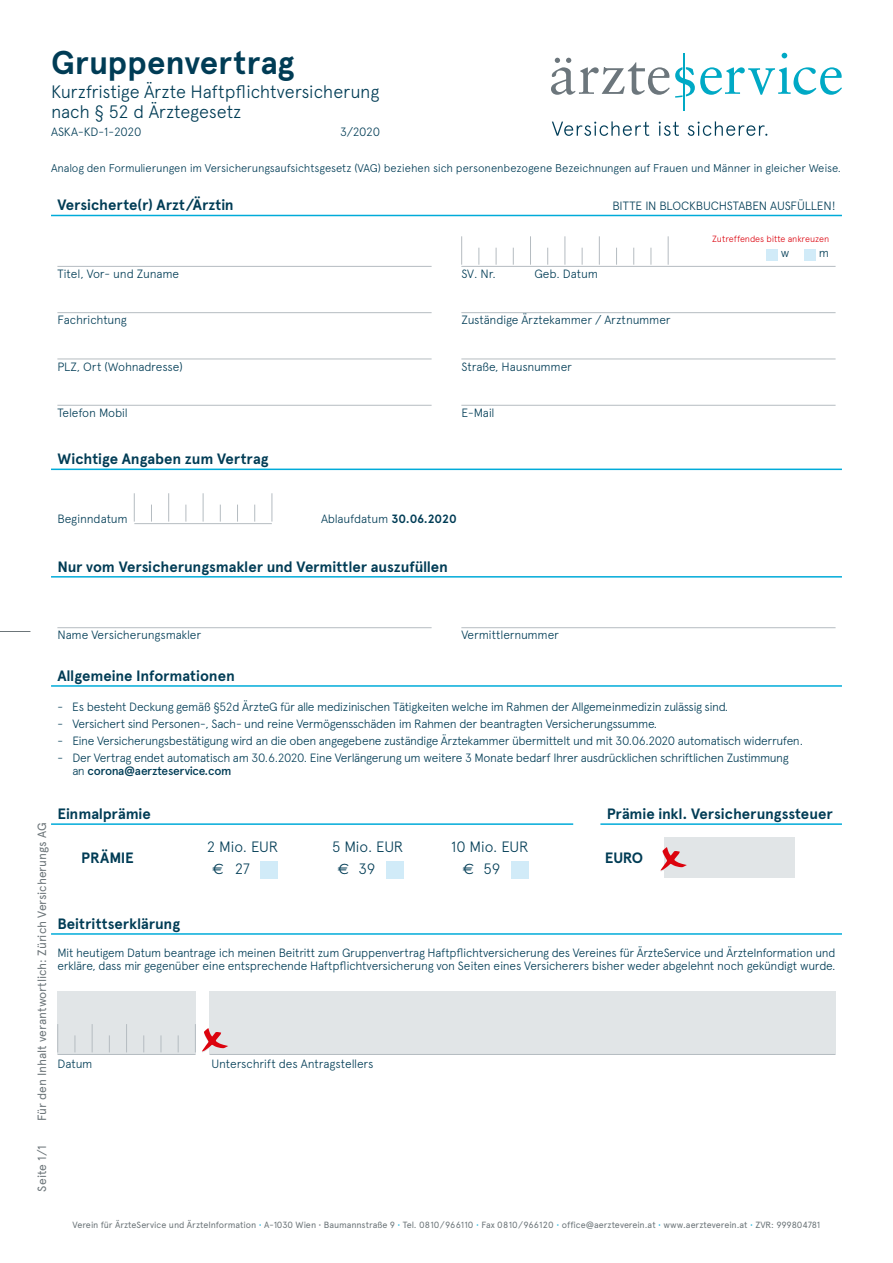
<style>
.page{position:relative;width:893px;height:1263px;background:#fff}
.page>*{position:absolute;margin:0;border:0;box-sizing:border-box;transform-origin:0 0}
.t1{font:700 33px "Apercu";color:#003c55}
.t2{font:300 18px/19.5px "Apercu";letter-spacing:-.015em;color:#003c55}
.t3{font:700 15px "Apercu";letter-spacing:-.005em;color:#003c55}
.t4{font:300 15px "Apercu";letter-spacing:-.025em;color:#003c55}
.t5{font:300 12px/12.9px "Apercu";letter-spacing:-.025em;color:#003c55}
.t6{font:12px "Apercu";letter-spacing:-.01em;color:#6c7579}
.t7{font:300 12px "Apercu";letter-spacing:-.005em;color:#003c55}
.t8{font:300 11.25px "Apercu";letter-spacing:-.01em;color:#003c55}
.t9{font:9px "Apercu";letter-spacing:-.005em;color:#6c7579}
.t10{font:300 9px "Apercu";letter-spacing:-.01em;color:#dc030e}
.s1{font-weight:700}
.s2{font-weight:500}
.s3{font-family:"Euro Sans";font-weight:400}
.s4{color:#00abd9}
</style>
<div class="page">
<hr style="left:0;top:631px;width:30px;height:1px;background:#6c7579">
<hr style="left:683px;top:54px;width:2px;height:57px;background:#00a9c5">
<svg style="left:551px;top:53px;width:291px;height:45px"></svg>
<svg style="left:552px;top:121px;width:97px;height:15px"></svg>
<svg style="left:659px;top:121px;width:20px;height:15px"></svg>
<svg style="left:688px;top:121px;width:79px;height:15px"></svg>
<hr style="left:51px;top:215px;width:791px;height:1px;background:#00abd9">
<hr style="left:57px;top:266px;width:375px;height:1px;background:#b5bcc1">
<hr style="left:57px;top:312px;width:375px;height:1px;background:#b5bcc1">
<hr style="left:57px;top:359px;width:375px;height:1px;background:#b5bcc1">
<hr style="left:57px;top:405px;width:375px;height:1px;background:#b5bcc1">
<hr style="left:461px;top:266px;width:375px;height:1px;background:#b5bcc1">
<hr style="left:461px;top:312px;width:375px;height:1px;background:#b5bcc1">
<hr style="left:461px;top:359px;width:375px;height:1px;background:#b5bcc1">
<hr style="left:461px;top:405px;width:375px;height:1px;background:#b5bcc1">
<svg style="left:513px;top:248px;width:1px;height:17px"></svg>
<svg style="left:479px;top:248px;width:1px;height:17px"></svg>
<svg style="left:461px;top:236px;width:1px;height:29px"></svg>
<svg style="left:496px;top:248px;width:1px;height:17px"></svg>
<svg style="left:530px;top:236px;width:1px;height:29px"></svg>
<svg style="left:651px;top:248px;width:1px;height:17px"></svg>
<svg style="left:633px;top:248px;width:1px;height:17px"></svg>
<svg style="left:616px;top:248px;width:1px;height:17px"></svg>
<svg style="left:582px;top:248px;width:1px;height:17px"></svg>
<svg style="left:547px;top:248px;width:1px;height:17px"></svg>
<svg style="left:565px;top:236px;width:1px;height:29px"></svg>
<svg style="left:599px;top:236px;width:1px;height:29px"></svg>
<svg style="left:668px;top:236px;width:1px;height:29px"></svg>
<div style="left:766px;top:249px;width:12px;height:11px;background:#d1ebf8"></div>
<div style="left:805px;top:249px;width:11px;height:11px;background:#d1ebf8"></div>
<hr style="left:51px;top:576px;width:791px;height:2px;background:#00abd9">
<hr style="left:57px;top:627px;width:375px;height:1px;background:#b5bcc1">
<hr style="left:461px;top:627px;width:375px;height:1px;background:#b5bcc1">
<hr style="left:51px;top:685px;width:791px;height:2px;background:#00abd9">
<hr style="left:51px;top:469px;width:791px;height:1px;background:#00abd9">
<svg style="left:254px;top:505px;width:1px;height:17px"></svg>
<svg style="left:237px;top:505px;width:1px;height:17px"></svg>
<svg style="left:220px;top:505px;width:1px;height:17px"></svg>
<svg style="left:186px;top:505px;width:1px;height:17px"></svg>
<svg style="left:151px;top:505px;width:1px;height:17px"></svg>
<svg style="left:134px;top:493px;width:1px;height:29px"></svg>
<svg style="left:168px;top:493px;width:1px;height:29px"></svg>
<svg style="left:203px;top:493px;width:1px;height:29px"></svg>
<svg style="left:272px;top:493px;width:1px;height:29px"></svg>
<hr style="left:134px;top:523px;width:138px;height:1px;background:#b5bcc1">
<hr style="left:51px;top:823px;width:522px;height:2px;background:#00abd9">
<div style="left:260px;top:861px;width:18px;height:18px;background:#d1ebf8"></div>
<div style="left:386px;top:861px;width:17px;height:18px;background:#d1ebf8"></div>
<div style="left:511px;top:861px;width:18px;height:18px;background:#d1ebf8"></div>
<hr style="left:600px;top:823px;width:242px;height:2px;background:#00abd9">
<div style="left:664px;top:838px;width:130px;height:40px;background:#e1e5e7"></div>
<svg style="left:660px;top:847px;width:27px;height:24px"></svg>
<hr style="left:51px;top:933px;width:791px;height:2px;background:#00abd9">
<div style="left:57px;top:991px;width:139px;height:64px;background:#e1e5e7"></div>
<svg style="left:178px;top:1035px;width:1px;height:17px"></svg>
<svg style="left:161px;top:1035px;width:1px;height:17px"></svg>
<svg style="left:144px;top:1036px;width:1px;height:16px"></svg>
<svg style="left:109px;top:1035px;width:1px;height:17px"></svg>
<svg style="left:75px;top:1035px;width:1px;height:17px"></svg>
<svg style="left:57px;top:1024px;width:1px;height:28px"></svg>
<svg style="left:92px;top:1024px;width:1px;height:28px"></svg>
<svg style="left:126px;top:1024px;width:1px;height:28px"></svg>
<svg style="left:195px;top:1024px;width:1px;height:28px"></svg>
<hr style="left:58px;top:1054px;width:137px;height:1px;background:#b5bcc1">
<div style="left:209px;top:991px;width:627px;height:64px;background:#e1e5e7"></div>
<svg style="left:202px;top:1028px;width:26px;height:24px"></svg>
<hr style="left:210px;top:1054px;width:625px;height:1px;background:#b5bcc1">
<h1 class="t1" style="left:51px;top:43px;width:245px">Gruppenvertrag</h1>
<h2 class="t2" style="left:51px;top:82px;width:330px">Kurzfristige Ärzte Haftpflichtversicherung nach § 52 d Ärztegesetz</h2>
<p class="t5" style="left:51px;top:125px;width:92px">ASKA-KD-1-2020</p>
<p class="t5" style="left:340px;top:125px;width:41px">3/2020</p>
<p class="t8" style="left:51px;top:161px;width:792px">Analog den Formulierungen im Versicherungsaufsichtsgesetz (VAG) beziehen sich personenbezogene Bezeichnungen auf Frauen und Männer in gleicher Weise.</p>
<p class="t3" style="left:57px;top:196px;width:178px">Versicherte(r) Arzt/Ärztin</p>
<p class="t5" style="left:612px;top:200px;width:225px">BITTE IN BLOCKBUCHSTABEN AUSFÜLLEN!</p>
<p class="t5" style="left:57px;top:267px;width:123px">Titel, Vor- und Zuname</p>
<p class="t5" style="left:57px;top:314px;width:71px">Fachrichtung</p>
<p class="t5" style="left:57px;top:360px;width:127px">PLZ, Ort (Wohnadresse)</p>
<p class="t5" style="left:57px;top:406px;width:72px">Telefon Mobil</p>
<p class="t3" style="left:57px;top:450px;width:213px">Wichtige Angaben zum Vertrag</p>
<p class="t5" style="left:461px;top:267px;width:36px">SV. Nr.</p>
<p class="t7" style="left:534px;top:267px;width:65px">Geb. Datum</p>
<p class="t5" style="left:461px;top:314px;width:211px">Zuständige Ärztekammer / Arztnummer</p>
<p class="t5" style="left:461px;top:360px;width:112px">Straße, Hausnummer</p>
<p class="t5" style="left:461px;top:406px;width:35px">E-Mail</p>
<p class="t5" style="left:57px;top:513px;width:72px">Beginndatum</p>
<p class="t5" style="left:321px;top:513px;width:137px">Ablaufdatum <span class="s1">30.06.2020</span></p>
<p class="t3" style="left:57px;top:557px;width:392px">Nur vom Versicherungsmakler und Vermittler auszufüllen</p>
<p class="t10" style="left:712px;top:234px;width:118px">Zutreffendes bitte ankreuzen</p>
<p class="t5" style="left:781px;top:246px;width:10px">w</p>
<p class="t5" style="left:819px;top:246px;width:12px">m</p>
<p class="t5" style="left:57px;top:629px;width:145px">Name Versicherungsmakler</p>
<p class="t5" style="left:461px;top:629px;width:99px">Vermittlernummer</p>
<p class="t3" style="left:57px;top:667px;width:179px">Allgemeine Informationen</p>
<p class="t5" style="left:57px;top:700px;width:672px">- Es besteht Deckung gemäß §52d ÄrzteG für alle medizinischen Tätigkeiten welche im Rahmen der Allgemeinmedizin zulässig sind.</p>
<p class="t5" style="left:57px;top:717px;width:601px">- Versichert sind Personen-, Sach- und reine Vermögensschäden im Rahmen der beantragten Versicherungssumme.</p>
<p class="t5" style="left:57px;top:734px;width:747px">- Eine Versicherungsbestätigung wird an die oben angegebene zuständige Ärztekammer übermittelt und mit 30.06.2020 automatisch widerrufen.</p>
<p class="t5" style="left:72px;top:751px;width:718px;text-indent:-15px">- Der Vertrag endet automatisch am 30.6.2020. Eine Verlängerung um weitere 3 Monate bedarf Ihrer ausdrücklichen schriftlichen Zustimmung an <span class="s2">corona@aerzteservice.com</span></p>
<p class="t6" style="left:35px;top:1121px;width:300px;rotate:-90deg">Für den Inhalt verantwortlich: Zürich Versicherungs AG</p>
<p class="t3" style="left:57px;top:805px;width:95px">Einmalprämie</p>
<p class="t3" style="left:81px;top:848px;width:54px">PRÄMIE</p>
<p class="t4" style="left:207px;top:837px;width:73px">2 Mio. EUR</p>
<p class="t4" style="left:332px;top:837px;width:73px">5 Mio. EUR</p>
<p class="t4" style="left:451px;top:837px;width:79px">10 Mio. EUR</p>
<p class="t4" style="left:213px;top:860px;width:39px"><span class="s3">€</span> 27</p>
<p class="t4" style="left:338px;top:860px;width:39px"><span class="s3">€</span> 39</p>
<p class="t4" style="left:463px;top:860px;width:39px"><span class="s3">€</span> 59</p>
<p class="t3" style="left:607px;top:805px;width:227px">Prämie inkl. Versicherungssteuer</p>
<p class="t3" style="left:605px;top:849px;width:40px">EURO</p>
<p class="t3" style="left:57px;top:915px;width:124px">Beitrittserklärung</p>
<p class="t5" style="left:57px;top:946px;width:780px">Mit heutigem Datum beantrage ich meinen Beitritt zum Gruppenvertrag Haftpflichtversicherung des Vereines für ÄrzteService und ÄrzteInformation und erkläre, dass mir gegenüber eine entsprechende Haftpflichtversicherung von Seiten eines Versicherers bisher weder abgelehnt noch gekündigt wurde.</p>
<p class="t5" style="left:57px;top:1057px;width:37px">Datum</p>
<p class="t5" style="left:212px;top:1057px;width:163px">Unterschrift des Antragstellers</p>
<p class="t6" style="left:35px;top:1191px;width:48px;rotate:-90deg">Seite 1/1</p>
<p class="t9" style="left:73px;top:1220px;width:749px">Verein für ÄrzteService und ÄrzteInformation <span class="s4">•</span> A-1030 Wien • Baumannstraße 9 <span class="s4">•</span> Tel. 0810/966110 <span class="s4">•</span> Fax 0810/966120 <span class="s4">•</span> office@aerzteverein.at <span class="s4">•</span> www.aerzteverein.at <span class="s4">•</span> ZVR: 999804781</p>
</div>
